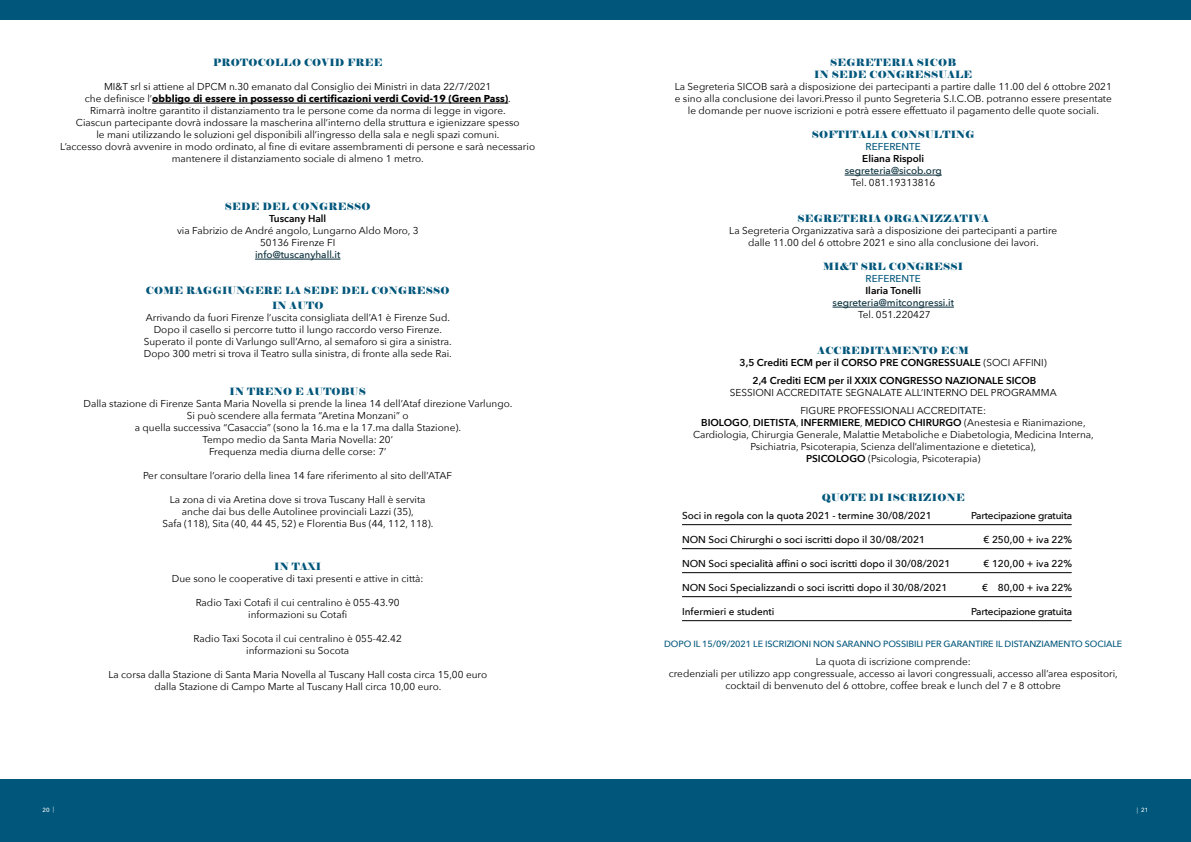
<style>
.page{position:relative;width:1191px;height:842px;background:#fff}
.page>*{position:absolute;margin:0;border:0;box-sizing:border-box;transform-origin:0 0}
.t1{font:10px/12px "Avenir Next";color:#000;text-align:center}
.t2{font:500 10px "Avenir Next";color:#000}
.t3{font:10px/14.4px "Elephant";letter-spacing:.025em;color:#00567b;text-align:center}
.t4{font:600 10px/18px "Avenir Next";color:#000;text-align:center}
.t5{font:500 10px "Avenir Next";color:#0a303c}
.t6{font:500 10px "Avenir Next";letter-spacing:-.02em;color:#000}
.t7{font:500 10px "Avenir Next";color:#00567b}
.t8{font:500 9px "Avenir Next";letter-spacing:-.01em;color:#00567b}
.t9{font:500 6px "Avenir Next";color:#fff}
.s1{font-weight:700}
.s2{font-weight:400}
.s3{font-weight:600}
</style>
<div class="page">
<div style="left:0;top:780px;width:595px;height:62px;background:#00567b"></div>
<div style="left:595px;top:780px;width:596px;height:62px;background:#00567b"></div>
<div style="left:0;top:0;width:595px;height:20px;background:#00567b"></div>
<div style="left:595px;top:0;width:596px;height:20px;background:#00567b"></div>
<hr style="left:152px;top:103px;width:356px;height:1px;background:#000">
<hr style="left:255px;top:259px;width:85px;height:1px;background:#0a303c">
<hr style="left:844px;top:175px;width:97px;height:1px;background:#0a303c">
<hr style="left:832px;top:307px;width:122px;height:1px;background:#0a303c">
<hr style="left:682px;top:524px;width:389px;height:1px;background:#000">
<hr style="left:682px;top:548px;width:389px;height:1px;background:#000">
<hr style="left:682px;top:572px;width:389px;height:1px;background:#000">
<hr style="left:682px;top:596px;width:389px;height:1px;background:#000">
<hr style="left:682px;top:620px;width:389px;height:1px;background:#000">
<p class="t3" style="left:213px;top:56px;width:171px">PROTOCOLLO COVID FREE</p>
<p class="t1" style="left:60px;top:81px;width:476px">MI&amp;T srl si attiene al DPCM n.30 emanato dal Consiglio dei Ministri in data 22/7/2021<br>che definisce l’<span class="s1">obbligo di essere in possesso di certificazioni verdi Covid-19 (Green Pass)</span>.<br>Rimarrà inoltre garantito il distanziamento tra le persone come da norma di legge in vigore.<br>Ciascun partecipante dovrà indossare la mascherina all’interno della struttura e igienizzare spesso<br>le mani utilizzando le soluzioni gel disponibili all’ingresso della sala e negli spazi comuni.<br>L’accesso dovrà avvenire in modo ordinato, al fine di evitare assembramenti di persone e sarà necessario mantenere il distanziamento sociale di almeno 1 metro.</p>
<p class="t3" style="left:225px;top:200px;width:147px">SEDE DEL CONGRESSO</p>
<p class="t4" style="left:269px;top:210px;width:59px">Tuscany Hall</p>
<p class="t1" style="left:177px;top:225px;width:243px">via Fabrizio de André angolo, Lungarno Aldo Moro, 3<br>50136 Firenze FI</p>
<p class="t5" style="left:255px;top:249px;width:87px">info@tuscanyhall.it</p>
<p class="t3" style="left:146px;top:284px;width:305px">COME RAGGIUNGERE LA SEDE DEL CONGRESSO<br>IN AUTO</p>
<p class="t1" style="left:144px;top:311px;width:309px">Arrivando da fuori Firenze l’uscita consigliata dell’A1 è Firenze Sud.<br>Dopo il casello si percorre tutto il lungo raccordo verso Firenze.<br>Superato il ponte di Varlungo sull’Arno, al semaforo si gira a sinistra.<br>Dopo 300 metri si trova il Teatro sulla sinistra, di fronte alla sede Rai.</p>
<p class="t3" style="left:230px;top:385px;width:138px">IN TRENO E AUTOBUS</p>
<p class="t1" style="left:83px;top:398px;width:430px">Dalla stazione di Firenze Santa Maria Novella si prende la linea 14 dell’Ataf direzione Varlungo.<br>Si può scendere alla fermata “Aretina Monzani” o<br>a quella successiva “Casaccia” (sono la 16.ma e la 17.ma dalla Stazione).<br>Tempo medio da Santa Maria Novella: 20’<br>Frequenza media diurna delle corse: 7’</p>
<p class="t1" style="left:143px;top:470px;width:310px">Per consultare l’orario della linea 14 fare riferimento al sito dell’ATAF</p>
<p class="t1" style="left:162px;top:494px;width:272px">La zona di via Aretina dove si trova Tuscany Hall è servita anche dai bus delle Autolinee provinciali Lazzi (35),<br>Safa (118), Sita (40, 44 45, 52) e Florentia Bus (44, 112, 118).</p>
<p class="t3" style="left:274px;top:560px;width:48px">IN TAXI</p>
<p class="t1" style="left:172px;top:573px;width:253px">Due sono le cooperative di taxi presenti e attive in città:</p>
<p class="t1" style="left:196px;top:597px;width:205px">Radio Taxi Cotafi il cui centralino è 055-43.90 informazioni su Cotafi</p>
<p class="t1" style="left:194px;top:633px;width:210px">Radio Taxi Socota il cui centralino è 055-42.42 informazioni su Socota</p>
<p class="t1" style="left:108px;top:669px;width:380px">La corsa dalla Stazione di Santa Maria Novella al Tuscany Hall costa circa 15,00 euro dalla Stazione di Campo Marte al Tuscany Hall circa 10,00 euro.</p>
<p class="t3" style="left:814px;top:57px;width:159px;line-height:12px">SEGRETERIA SICOB<br>IN SEDE CONGRESSUALE</p>
<p class="t1" style="left:674px;top:81px;width:438px">La Segreteria SICOB sarà a disposizione dei partecipanti a partire dalle 11.00 del 6 ottobre 2021 e sino alla conclusione dei lavori.Presso il punto Segreteria S.I.C.OB. potranno essere presentate le domande per nuove iscrizioni e potrà essere effettuato il pagamento delle quote sociali.</p>
<p class="t3" style="left:812px;top:128px;width:164px">SOFTITALIA CONSULTING</p>
<p class="t7" style="left:865px;top:141px;width:57px">REFERENTE</p>
<p class="t4" style="left:862px;top:150px;width:63px">Eliana Rispoli</p>
<p class="t5" style="left:844px;top:165px;width:99px">segreteria@sicob.org</p>
<p class="t1" style="left:851px;top:177px;width:86px">Tel. 081.19313816</p>
<p class="t3" style="left:797px;top:212px;width:193px">SEGRETERIA ORGANIZZATIVA</p>
<p class="t1" style="left:729px;top:225px;width:329px">La Segreteria Organizzativa sarà a disposizione dei partecipanti a partire dalle 11.00 del 6 ottobre 2021 e sino alla conclusione dei lavori.</p>
<p class="t3" style="left:823px;top:260px;width:142px">MI&amp;T SRL CONGRESSI</p>
<p class="t7" style="left:865px;top:273px;width:57px">REFERENTE</p>
<p class="t4" style="left:865px;top:282px;width:57px">Ilaria Tonelli</p>
<p class="t5" style="left:832px;top:297px;width:123px">segreteria@mitcongressi.it</p>
<p class="t1" style="left:858px;top:309px;width:74px">Tel. 051.220427</p>
<p class="t3" style="left:817px;top:344px;width:153px">ACCREDITAMENTO ECM</p>
<p class="t4" style="left:739px;top:354px;width:309px">3,5 Crediti ECM per il CORSO PRE CONGRESSUALE <span class="s2">(SOCI AFFINI)<br></span>2,4 Crediti ECM per il XXIX CONGRESSO NAZIONALE SICOB</p>
<p class="t1" style="left:730px;top:384px;width:328px;line-height:18px">SESSIONI ACCREDITATE SEGNALATE ALL’INTERNO DEL PROGRAMMA<br>FIGURE PROFESSIONALI ACCREDITATE:</p>
<p class="t1" style="left:693px;top:417px;width:402px"><span class="s3">BIOLOGO</span>, <span class="s3">DIETISTA</span>, <span class="s3">INFERMIERE</span>, <span class="s3">MEDICO CHIRURGO</span> (Anestesia e Rianimazione, Cardiologia, Chirurgia Generale, Malattie Metaboliche e Diabetologia, Medicina Interna, Psichiatria, Psicoterapia, Scienza dell’alimentazione e dietetica),<br><span class="s3">PSICOLOGO</span> (Psicologia, Psicoterapia)</p>
<p class="t3" style="left:821px;top:490px;width:144px">QUOTE DI ISCRIZIONE</p>
<p class="t2" style="left:682px;top:509px;width:251px">Soci in regola con la quota 2021 - termine 30/08/2021</p>
<p class="t6" style="left:971px;top:509px;width:103px">Partecipazione gratuita</p>
<p class="t2" style="left:682px;top:533px;width:245px">NON Soci Chirurghi o soci iscritti dopo il 30/08/2021</p>
<p class="t2" style="left:983px;top:533px;width:90px">€ 250,00 + iva 22%</p>
<p class="t2" style="left:682px;top:557px;width:270px">NON Soci specialità affini o soci iscritti dopo il 30/08/2021</p>
<p class="t2" style="left:983px;top:557px;width:90px">€ 120,00 + iva 22%</p>
<p class="t2" style="left:682px;top:581px;width:267px">NON Soci Specializzandi o soci iscritti dopo il 30/08/2021</p>
<p class="t2" style="left:982px;top:581px;width:92px">€ 80,00 + iva 22%</p>
<p class="t2" style="left:682px;top:605px;width:94px">Infermieri e studenti</p>
<p class="t6" style="left:971px;top:605px;width:103px">Partecipazione gratuita</p>
<p class="t8" style="left:664px;top:639px;width:459px">DOPO IL 15/09/2021 LE ISCRIZIONI NON SARANNO POSSIBILI PER GARANTIRE IL DISTANZIAMENTO SOCIALE</p>
<p class="t1" style="left:669px;top:656px;width:450px">La quota di iscrizione comprende:<br>credenziali per utilizzo app congressuale, accesso ai lavori congressuali, accesso all’area espositori, cocktail di benvenuto del 6 ottobre, coffee break e lunch del 7 e 8 ottobre</p>
<p class="t9" style="left:43px;top:806px;width:13px">20 <span class="s2">|</span></p>
<p class="t9" style="left:1137px;top:806px;width:13px"><span class="s2">|</span> 21</p>
</div>
